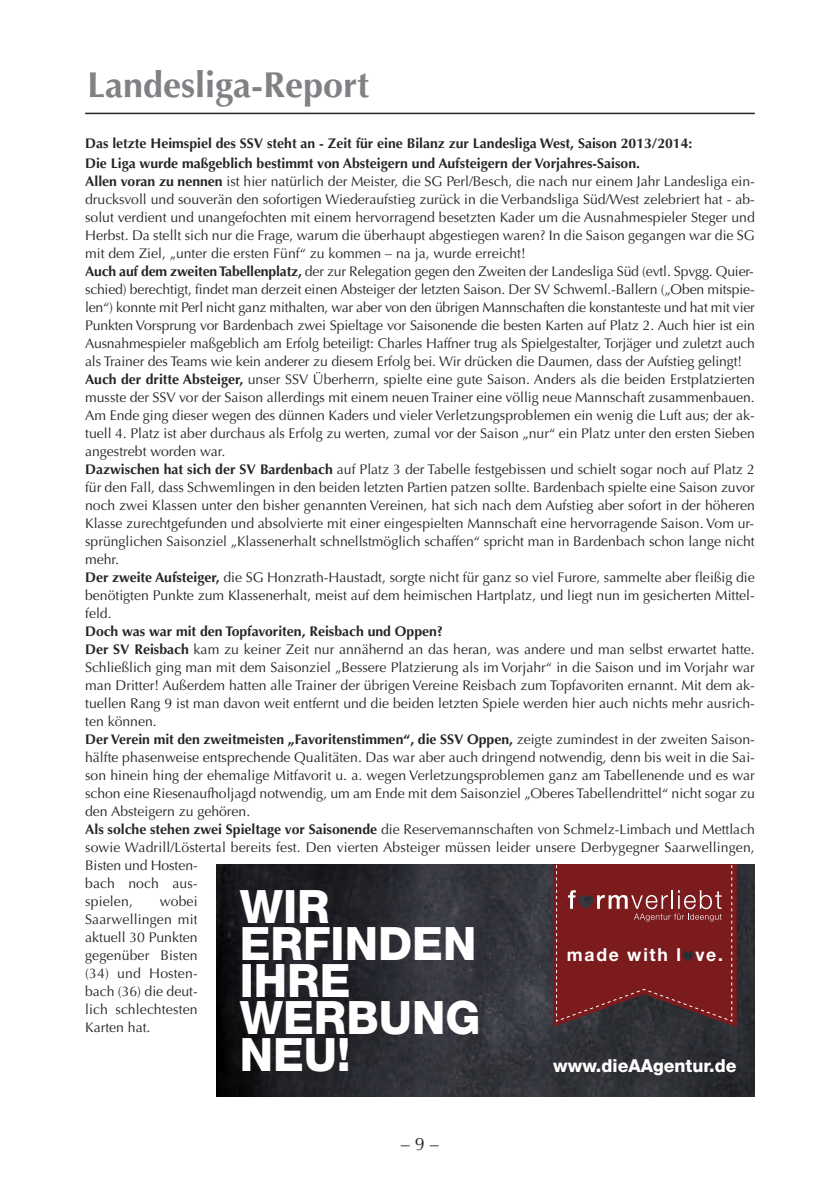
<style>
.page{position:relative;width:840px;height:1191px;background:#fff}
.page>*{position:absolute;margin:0;border:0;box-sizing:border-box;transform-origin:0 0}
.t1{font:800 46px/36.8px "Helvetica Neue LT Std";color:#fff}
.t2{font:700 36px "Optima";color:#7f8184}
.t3{font:800 18px "Helvetica Neue LT Std";color:#fff}
.t4{font:700 18px "Helvetica Neue LT Std";letter-spacing:.1em;color:#fff}
.t5{font:18px "Optima";color:#272627}
.t6{font:14px/18px "Optima";color:#272627}
.t7{font:700 14px/20px "Optima";color:#272627}
.s1{font-weight:700}
</style>
<div class="page">
<hr style="left:85px;top:113px;width:669px;height:1px;background:#272627">
<img style="left:216px;top:864px;width:538px;height:232px">
<svg style="left:552px;top:864px;width:184px;height:163px;background:#772527"></svg>
<h2 class="t2" style="left:87px;top:70px;width:283px">Landesliga-Report</h2>
<p class="t7" style="left:85px;top:134px;width:608px">Das letzte Heimspiel des SSV steht an - Zeit für eine Bilanz zur Landesliga West, Saison 2013/2014:<br>Die Liga wurde maßgeblich bestimmt von Absteigern und Aufsteigern der Vorjahres-Saison.</p>
<p class="t6" style="left:85px;top:173px;width:670px"><span class="s1">Allen voran zu nennen</span> ist hier natürlich der Meister, die SG Perl/Besch, die nach nur einem Jahr Landesliga ein&shy;drucksvoll und souverän den sofortigen Wiederaufstieg zurück in die Verbandsliga Süd/West zelebriert hat - ab&shy;solut verdient und unangefochten mit einem hervorragend besetzten Kader um die Ausnahmespieler Steger und Herbst. Da stellt sich nur die Frage, warum die überhaupt abgestiegen waren? In die Saison gegangen war die SG mit dem Ziel, „unter die ersten Fünf“ zu kommen – na ja, wurde erreicht!<br><span class="s1">Auch auf dem zweitenTabellenplatz,</span> der zur Relegation gegen den Zweiten der Landesliga Süd (evtl. Spvgg. Quier&shy;schied) berechtigt, findet man derzeit einen Absteiger der letzten Saison. Der SV Schweml.-Ballern („Oben mitspie&shy;len“) konnte mit Perl nicht ganz mithalten, war aber von den übrigen Mannschaften die konstanteste und hat mit vier Punkten Vorsprung vor Bardenbach zwei Spieltage vor Saisonende die besten Karten auf Platz 2. Auch hier ist ein Ausnahmespieler maßgeblich am Erfolg beteiligt: Charles Haffner trug als Spielgestalter, Torjäger und zuletzt auch als Trainer des Teams wie kein anderer zu diesem Erfolg bei. Wir drücken die Daumen, dass der Aufstieg gelingt!<br><span class="s1">Auch der dritte Absteiger,</span> unser SSV Überherrn, spielte eine gute Saison. Anders als die beiden Erstplatzierten musste der SSV vor der Saison allerdings mit einem neuen Trainer eine völlig neue Mannschaft zusammenbauen.<br>Am Ende ging dieser wegen des dünnen Kaders und vieler Verletzungsproblemen ein wenig die Luft aus; der ak&shy;tuell 4. Platz ist aber durchaus als Erfolg zu werten, zumal vor der Saison „nur“ ein Platz unter den ersten Sieben angestrebt worden war.<br><span class="s1">Dazwischen hat sich der SV Bardenbach</span> auf Platz 3 der Tabelle festgebissen und schielt sogar noch auf Platz 2 für den Fall, dass Schwemlingen in den beiden letzten Partien patzen sollte. Bardenbach spielte eine Saison zuvor noch zwei Klassen unter den bisher genannten Vereinen, hat sich nach dem Aufstieg aber sofort in der höheren Klasse zurechtgefunden und absolvierte mit einer eingespielten Mannschaft eine hervorragende Saison. Vom ur&shy;sprünglichen Saisonziel „Klassenerhalt schnellstmöglich schaffen“ spricht man in Bardenbach schon lange nicht mehr.<br><span class="s1">Der zweite Aufsteiger,</span> die SG Honzrath-Haustadt, sorgte nicht für ganz so viel Furore, sammelte aber fleißig die benötigten Punkte zum Klassenerhalt, meist auf dem heimischen Hartplatz, und liegt nun im gesicherten Mittel&shy;feld.</p>
<p class="t6" style="left:85px;top:623px;width:671px"><span class="s1">Doch was war mit den Topfavoriten, Reisbach und Oppen?<br>Der SV Reisbach</span> kam zu keiner Zeit nur annähernd an das heran, was andere und man selbst erwartet hatte.<br>Schließlich ging man mit dem Saisonziel „Bessere Platzierung als im Vorjahr“ in die Saison und im Vorjahr war man Dritter! Außerdem hatten alle Trainer der übrigen Vereine Reisbach zum Topfavoriten ernannt. Mit dem ak&shy;tuellen Rang 9 ist man davon weit entfernt und die beiden letzten Spiele werden hier auch nichts mehr ausrich&shy;ten können.<br><span class="s1">Der Verein mit den zweitmeisten „Favoritenstimmen“, die SSV Oppen,</span> zeigte zumindest in der zweiten Saison&shy;hälfte phasenweise entsprechende Qualitäten. Das war aber auch dringend notwendig, denn bis weit in die Sai&shy;son hinein hing der ehemalige Mitfavorit u. a. wegen Verletzungsproblemen ganz am Tabellenende und es war schon eine Riesenaufholjagd notwendig, um am Ende mit dem Saisonziel „Oberes Tabellendrittel“ nicht sogar zu den Absteigern zu gehören.<br><span class="s1">Als solche stehen zwei Spieltage vor Saisonende</span> die Reservemannschaften von Schmelz-Limbach und Mettlach sowie Wadrill/Löstertal bereits fest. Den vierten Absteiger müssen leider unsere Derbygegner Saarwellingen, Bisten und Hosten-<br>bach noch aus-<br>spielen,</p>
<p class="t6" style="left:85px;top:893px;width:114px;text-align:justify;text-indent:75px">wobei Saarwellingen mit aktuell 30 Punkten gegenüber Bisten (34) und Hosten&shy;bach (36) die deut&shy;lich schlechtesten Karten hat.</p>
<h1 class="t1" style="left:239px;top:892px;width:242px">WIR<br>ERFINDEN<br>IHRE<br>WERBUNG<br>NEU!</h1>
<p class="t4" style="left:566px;top:948px;width:157px">made with l ve.</p>
<p class="t3" style="left:553px;top:1059px;width:185px">www.dieAAgentur.de</p>
<p class="t5" style="left:401px;top:1136px;width:39px">–9–</p>
</div>
